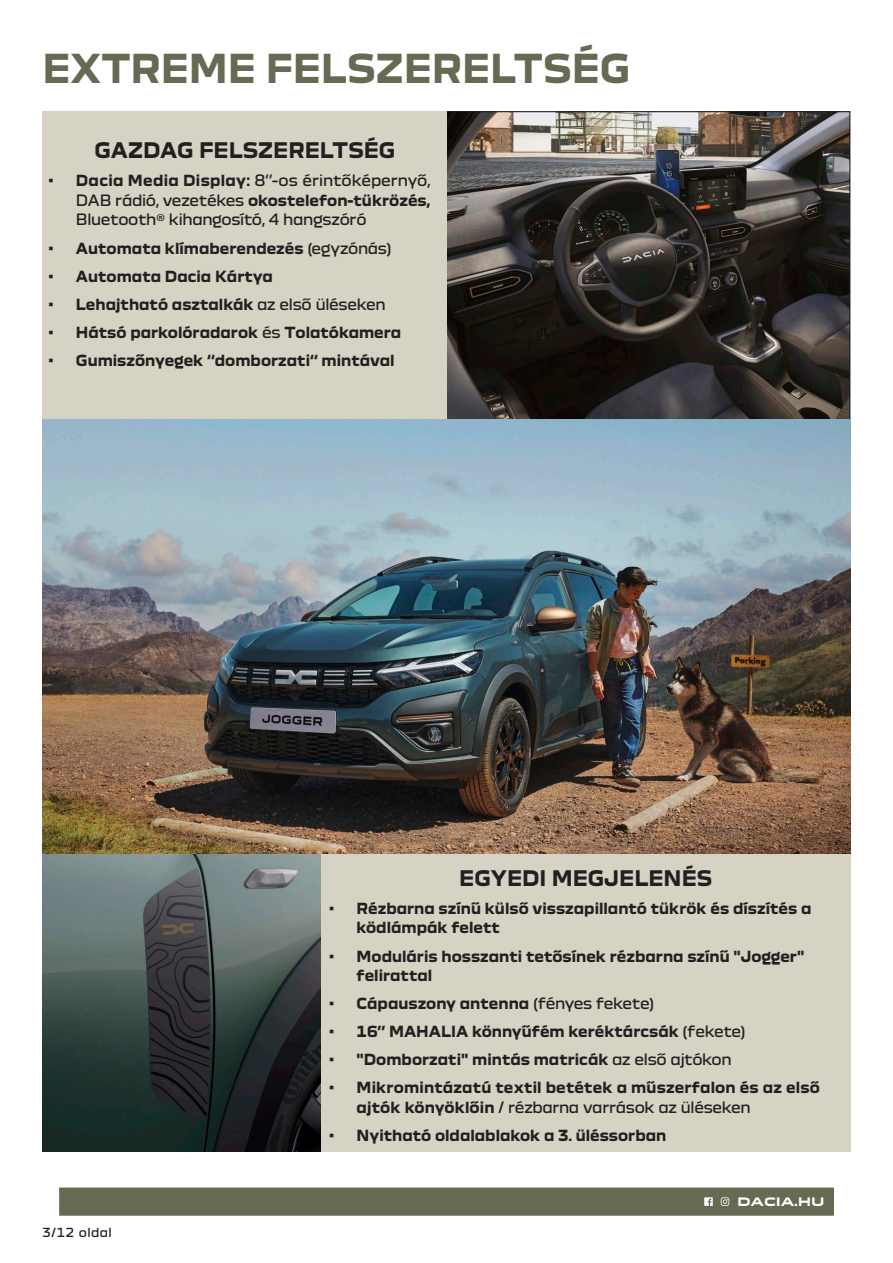
<style>
.page{position:relative;width:893px;height:1263px;background:#fff}
.page>*{position:absolute;margin:0;border:0;box-sizing:border-box;transform-origin:0 0}
.povinne_ruceni{font:700 39px "Dacia Block";color:#646b52}
.povinne_ruceni-2{font:700 21px "Dacia Block";color:#231f20}
.t1{font:700 15px/19.5px "Dacia Block";color:#231f20}
.t2{font:15px/19.5px "Dacia Block";letter-spacing:-.02em;color:#231f20;text-align:justify}
.t3{font:12px "Dacia Block";letter-spacing:.035em;color:#231f20}
.t4{font:700 11.4px "Dacia Block Extended";letter-spacing:-.005em;color:#fff}
.s1{font-weight:700}
.s2{font-weight:400}
</style>
<div class="page">
<div style="left:60px;top:1188px;width:773px;height:27px;background:#646b52"></div>
<svg style="left:704px;top:1197px;width:9px;height:9px"></svg>
<svg style="left:721px;top:1197px;width:8px;height:9px"></svg>
<div style="left:59px;top:1187px;width:775px;height:29px;border:2px solid #646b52"></div>
<img style="left:447px;top:113px;width:401px;height:306px">
<img style="left:43px;top:853px;width:278px;height:299px">
<div style="left:43px;top:111px;width:404px;height:308px;background:#d6d2c4"></div>
<div style="left:321px;top:853px;width:529px;height:299px;background:#d6d2c4"></div>
<img style="left:43px;top:419px;width:807px;height:434px">
<p class="povinne_ruceni" style="left:43px;top:47px;width:589px">EXTREME FELSZERELTSÉG</p>
<p class="povinne_ruceni-2" style="left:94px;top:139px;width:302px">GAZDAG FELSZERELTSÉG</p>
<p class="t2" style="left:76px;top:172px;width:356px;text-indent:-27px"><span class="s1">• Dacia Media Display:</span> 8’’-os érintőképernyő, DAB rádió, vezetékes <span class="s1">okostelefon-tükrözés, </span>Bluetooth<sup>®</sup> kihangosító, 4 hangszóró</p>
<p class="t1" style="left:49px;top:239px;width:344px">• Automata klímaberendezés <span class="s2">(egyzónás)</span></p>
<p class="t1" style="left:49px;top:267px;width:225px">• Automata Dacia Kártya</p>
<p class="t1" style="left:49px;top:295px;width:338px">• Lehajtható asztalkák <span class="s2">az első üléseken</span></p>
<p class="t1" style="left:49px;top:323px;width:354px">• Hátsó parkolóradarok <span class="s2">és</span> Tolatókamera</p>
<p class="t1" style="left:49px;top:351px;width:347px">• Gumiszőnyegek ‘‘domborzati‘‘ mintával</p>
<p class="povinne_ruceni-2" style="left:459px;top:866px;width:255px">EGYEDI MEGJELENÉS</p>
<p class="t1" style="left:357px;top:899px;width:456px;text-indent:-27px">• Rézbarna színű külső visszapillantó tükrök és díszítés a ködlámpák felett</p>
<p class="t1" style="left:357px;top:946px;width:449px;text-indent:-27px">• Moduláris hosszanti tetősínek rézbarna színű "Jogger" felirattal</p>
<p class="t1" style="left:330px;top:994px;width:326px">• Cápauszony antenna <span class="s2">(fényes fekete)</span></p>
<p class="t1" style="left:330px;top:1022px;width:418px">• 16’’ MAHALIA könnyűfém keréktárcsák <span class="s2">(fekete)</span></p>
<p class="t1" style="left:330px;top:1050px;width:404px">• "Domborzati" mintás matricák <span class="s2">az első ajtókon</span></p>
<p class="t1" style="left:357px;top:1078px;width:465px;text-indent:-27px">• Mikromintázatú textil betétek a műszerfalon és az első ajtók könyöklőin <span class="s2">/ rézbarna varrások az üléseken</span></p>
<p class="t1" style="left:330px;top:1125px;width:338px">• Nyitható oldalablakok a 3. üléssorban</p>
<p class="t3" style="left:43px;top:1223px;width:71px">3/12 oldal</p>
<p class="t4" style="left:737px;top:1195px;width:89px">DACIA.HU</p>
</div>
